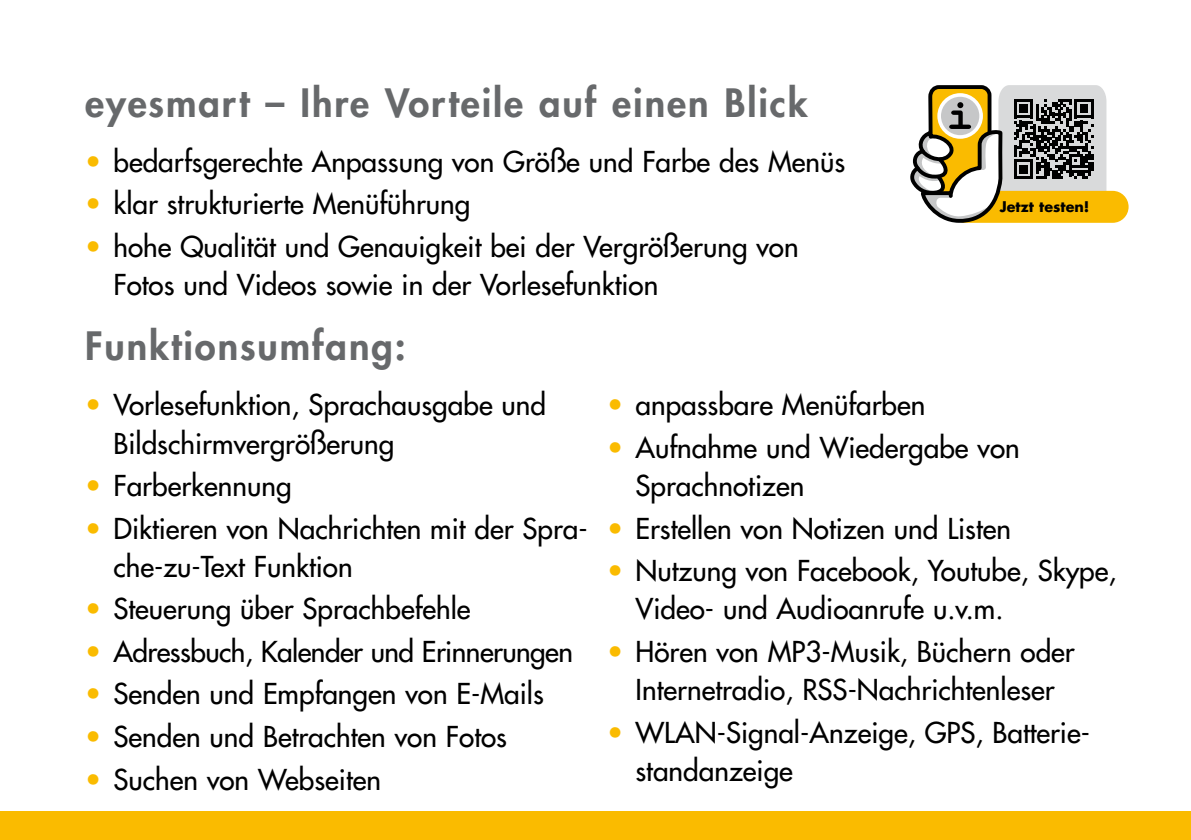
<style>
.page{position:relative;width:1191px;height:840px;background:#fff}
.page>*{position:absolute;margin:0;border:0;box-sizing:border-box;transform-origin:0 0}
.Subhead{font:800 38px "Futura Std";letter-spacing:.05em;color:#67696b}
.t1{font:500 28px/38px "Futura Std";color:#000}
.t2{font:500 28px "Futura Std";letter-spacing:-.02em;color:#000}
.Tabelle{font:700 14.4px "Futura Std";color:#000}
.s1{color:#fabb00}
</style>
<div class="page">
<div style="left:0;top:811px;width:1191px;height:28px;background:#fabb00"></div>
<div style="left:949px;top:191px;width:179px;height:32px;background:#fabb00;border-radius:16px"></div>
<svg style="left:910px;top:85px;width:196px;height:138px"></svg>
<p class="Subhead" style="left:85px;top:78px;width:724px">eyesmart – Ihre Vorteile auf einen Blick</p>
<p class="t1" style="left:85px;top:142px;width:762px"><span class="s1">•</span> bedarfsgerechte Anpassung von Größe und Farbe des Menüs</p>
<p class="t1" style="left:85px;top:185px;width:387px"><span class="s1">•</span> klar strukturierte Menüführung</p>
<p class="t1" style="left:113px;top:227px;width:687px;text-indent:-28px"><span class="s1">•</span> hohe Qualität und Genauigkeit bei der Vergrößerung von<br>Fotos und Videos sowie in der Vorlesefunktion</p>
<p class="Subhead" style="left:85px;top:322px;width:322px">Funktionsumfang:</p>
<p class="t1" style="left:113px;top:386px;width:434px;text-indent:-28px"><span class="s1">•</span> Vorlesefunktion, Sprachausgabe und<br>Bildschirmvergrößerung</p>
<p class="t1" style="left:85px;top:466px;width:208px"><span class="s1">•</span> Farberkennung</p>
<p class="t1" style="left:113px;top:509px;width:476px;text-indent:-28px"><span class="s1">•</span> Diktieren von Nachrichten mit der Spra&shy;che-zu-Text Funktion</p>
<p class="t1" style="left:85px;top:589px;width:387px"><span class="s1">•</span> Steuerung über Sprachbefehle</p>
<p class="t2" style="left:85px;top:633px;width:489px"><span class="s1">•</span> Adressbuch, Kalender und Erinnerungen</p>
<p class="t1" style="left:85px;top:675px;width:460px"><span class="s1">•</span> Senden und Empfangen von E-Mails</p>
<p class="t1" style="left:85px;top:717px;width:423px"><span class="s1">•</span> Senden und Betrachten von Fotos</p>
<p class="t1" style="left:85px;top:760px;width:297px"><span class="s1">•</span> Suchen von Webseiten</p>
<p class="Tabelle" style="left:999px;top:196px;width:91px">Jetzt testen!</p>
<p class="t1" style="left:607px;top:386px;width:320px"><span class="s1">•</span> anpassbare Menüfarben</p>
<p class="t1" style="left:635px;top:428px;width:386px;text-indent:-28px"><span class="s1">•</span> Aufnahme und Wiedergabe von<br>Sprachnotizen</p>
<p class="t1" style="left:607px;top:509px;width:405px"><span class="s1">•</span> Erstellen von Notizen und Listen</p>
<p class="t1" style="left:635px;top:551px;width:482px;text-indent:-28px"><span class="s1">•</span> Nutzung von Facebook, Youtube, Skype,<br>Video- und Audioanrufe u.v.m.</p>
<p class="t1" style="left:607px;top:632px;width:469px;text-align:center"><span class="s1">•</span> Hören von MP3-Musik, Büchern oder<br>Internetradio, RSS-Nachrichtenleser</p>
<p class="t1" style="left:635px;top:713px;width:456px;text-indent:-28px"><span class="s1">•</span> WLAN-Signal-Anzeige, GPS, Batterie&shy;standanzeige</p>
</div>
